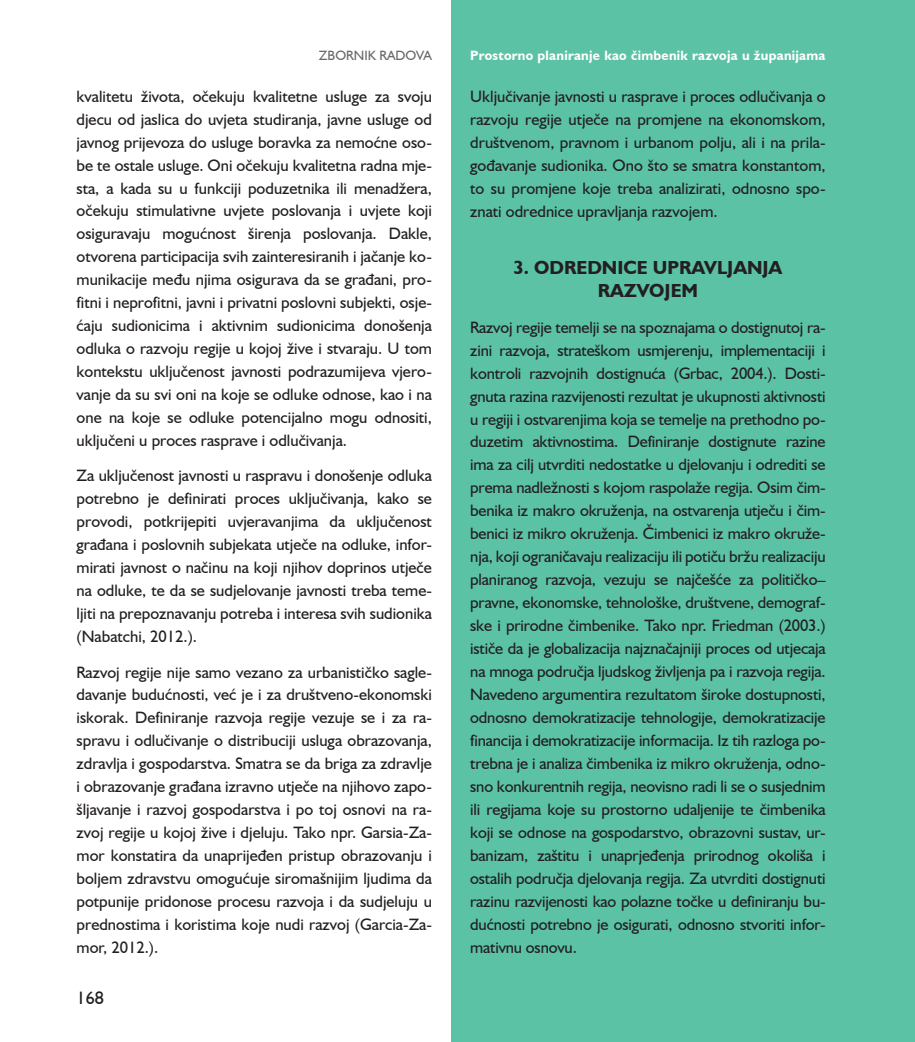
<style>
.page{position:relative;width:915px;height:1042px;background:#fff}
.page>*{position:absolute;margin:0;border:0;box-sizing:border-box;transform-origin:0 0}
.t1{font:700 18.9px/23.1px "Humanist 521 BT";color:#231f20;text-align:center}
.t2{font:18px "Humanist 521 BT";color:#231f20}
.t3{font:16.5px/23px "Humanist 521 BT";color:#231f20;text-align:justify}
.t4{font:700 13.5px "Humanist 521 BT";letter-spacing:.02em;color:#fff}
.t5{font:13.5px "Humanist 521 BT";color:#69696c}
</style>
<div class="page">
<div style="left:451px;top:0;width:463px;height:1042px;background:#5bc2a5"></div>
<hr style="left:914px;top:0;width:1px;height:1042px;background:#5bc2a5">
<p class="t5" style="left:319px;top:47px;width:114px">ZBORNIK RADOVA</p>
<p class="t4" style="left:470px;top:47px;width:357px">Prostorno planiranje kao čimbenik razvoja u županijama</p>
<p class="t3" style="left:77px;top:84px;width:357px">kvalitetu života, očekuju kvalitetne usluge za svoju djecu od jaslica do uvjeta studiranja, javne usluge od javnog prijevoza do usluge boravka za nemoćne oso&shy;be te ostale usluge. Oni očekuju kvalitetna radna mje&shy;sta, a kada su u funkciji poduzetnika ili menadžera, očekuju stimulativne uvjete poslovanja i uvjete koji osiguravaju mogućnost širenja poslovanja. Dakle, otvorena participacija svih zainteresiranih i jačanje ko&shy;munikacije među njima osigurava da se građani, pro&shy;fitni i neprofitni, javni i privatni poslovni subjekti, osje&shy;ćaju sudionicima i aktivnim sudionicima donošenja odluka o razvoju regije u kojoj žive i stvaraju. U tom kontekstu uključenost javnosti podrazumijeva vjero&shy;vanje da su svi oni na koje se odluke odnose, kao i na one na koje se odluke potencijalno mogu odnositi, uključeni u proces rasprave i odlučivanja.</p>
<p class="t3" style="left:77px;top:464px;width:357px">Za uključenost javnosti u raspravu i donošenje odluka potrebno je definirati proces uključivanja, kako se provodi, potkrijepiti uvjeravanjima da uključenost građana i poslovnih subjekata utječe na odluke, infor&shy;mirati javnost o načinu na koji njihov doprinos utječe na odluke, te da se sudjelovanje javnosti treba teme&shy;ljiti na prepoznavanju potreba i interesa svih sudionika (Nabatchi, 2012.).</p>
<p class="t3" style="left:77px;top:660px;width:357px">Razvoj regije nije samo vezano za urbanističko sagle&shy;davanje budućnosti, već je i za društveno-ekonomski iskorak. Definiranje razvoja regije vezuje se i za ra&shy;spravu i odlučivanje o distribuciji usluga obrazovanja, zdravlja i gospodarstva. Smatra se da briga za zdravlje i obrazovanje građana izravno utječe na njihovo zapo&shy;šljavanje i razvoj gospodarstva i po toj osnovi na ra&shy;zvoj regije u kojoj žive i djeluju. Tako npr. Garsia-Za&shy;mor konstatira da unaprijeđen pristup obrazovanju i boljem zdravstvu omogućuje siromašnijim ljudima da potpunije pridonose procesu razvoja i da sudjeluju u prednostima i koristima koje nudi razvoj (Garcia-Za&shy;mor, 2012.).</p>
<p class="t3" style="left:470px;top:84px;width:357px">Uključivanje javnosti u rasprave i proces odlučivanja o razvoju regije utječe na promjene na ekonomskom, društvenom, pravnom i urbanom polju, ali i na prila&shy;gođavanje sudionika. Ono što se smatra konstantom, to su promjene koje treba analizirati, odnosno spo&shy;znati odrednice upravljanja razvojem.</p>
<p class="t1" style="left:513px;top:255px;width:270px">3. ODREDNICE UPRAVLJANJA<br>RAZVOJEM</p>
<p class="t3" style="left:470px;top:315px;width:357px">Razvoj regije temelji se na spoznajama o dostignutoj ra&shy;zini razvoja, strateškom usmjerenju, implementaciji i kontroli razvojnih dostignuća (Grbac, 2004.). Dosti&shy;gnuta razina razvijenosti rezultat je ukupnosti aktivnosti u regiji i ostvarenjima koja se temelje na prethodno po&shy;duzetim aktivnostima. Definiranje dostignute razine ima za cilj utvrditi nedostatke u djelovanju i odrediti se prema nadležnosti s kojom raspolaže regija. Osim čim&shy;benika iz makro okruženja, na ostvarenja utječu i čim&shy;benici iz mikro okruženja. Čimbenici iz makro okruže&shy;nja, koji ograničavaju realizaciju ili potiču bržu realizaciju planiranog razvoja, vezuju se najčešće za političko– pravne, ekonomske, tehnološke, društvene, demograf&shy;ske i prirodne čimbenike. Tako npr. Friedman (2003.) ističe da je globalizacija najznačajniji proces od utjecaja na mnoga područja ljudskog življenja pa i razvoja regija.<br>Navedeno argumentira rezultatom široke dostupnosti, odnosno demokratizacije tehnologije, demokratizacije financija i demokratizacije informacija. Iz tih razloga po&shy;trebna je i analiza čimbenika iz mikro okruženja, odno&shy;sno konkurentnih regija, neovisno radi li se o susjednim ili regijama koje su prostorno udaljenije te čimbenika koji se odnose na gospodarstvo, obrazovni sustav, ur&shy;banizam, zaštitu i unaprjeđenja prirodnog okoliša i ostalih područja djelovanja regija. Za utvrditi dostignuti razinu razvijenosti kao polazne točke u definiranju bu&shy;dućnosti potrebno je osigurati, odnosno stvoriti infor&shy;mativnu osnovu.</p>
<p class="t2" style="left:77px;top:986px;width:29px">168</p>
</div>
